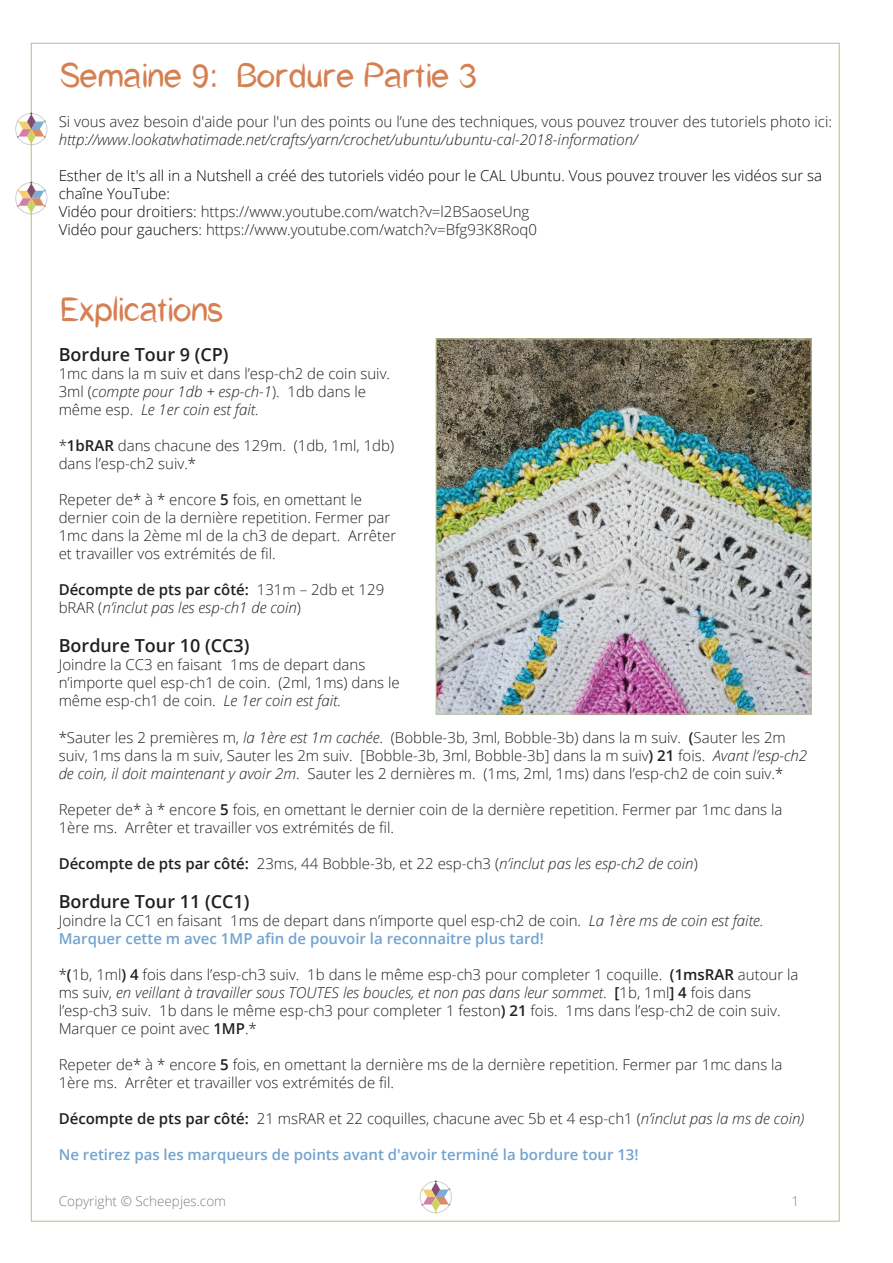
<style>
.page{position:relative;width:893px;height:1263px;background:#fff}
.page>*{position:absolute;margin:0;border:0;box-sizing:border-box;transform-origin:0 0}
.t1{font:33px "Cat Cafe";color:#d58052}
.t2{font:600 18px "Open Sans";color:#231f20}
.t3{font:300 15px/18px "Open Sans";color:#231f20}
.t4{font:300 15px/18px "Open Sans";color:#040503}
.t5{font:italic 300 15px/18px "Open Sans";color:#231f20}
.t6{font:600 15px "Open Sans";color:#72a3d0}
.t7{font:300 13.5px "Open Sans";color:#7c807b}
.s1{color:#231f20}
.s2{font-style:italic}
.s3{font-weight:600}
.s4{font-weight:600;font-style:normal}
.s5{font-style:normal}
.s6{font-weight:600;color:#72a3d0}
</style>
<div class="page">
<div style="left:420px;top:1181px;width:32px;height:32px;border:1px solid #7e878d;border-radius:50%"></div>
<svg style="left:421px;top:1180px;width:29px;height:33px"></svg>
<div style="left:15px;top:113px;width:32px;height:32px;border:1px solid #7e878d;border-radius:50%"></div>
<svg style="left:17px;top:112px;width:29px;height:34px"></svg>
<div style="left:15px;top:182px;width:32px;height:32px;border:1px solid #7e878d;border-radius:50%"></div>
<svg style="left:17px;top:182px;width:29px;height:33px"></svg>
<img style="left:437px;top:340px;width:373px;height:372px">
<div style="left:435px;top:338px;width:377px;height:376px;border:1px solid #bcc695"></div>
<h1 class="t1" style="left:59px;top:58px;width:419px">Semaine 9: Bordure Partie 3</h1>
<p class="t3" style="left:59px;top:112px;width:775px">Si vous avez besoin d'aide pour l'un des points ou l’une des techniques, vous pouvez trouver des tutoriels photo ici:</p>
<p class="t5" style="left:59px;top:130px;width:581px">http://www.lookatwhatimade.net/crafts/yarn/crochet/ubuntu/ubuntu-cal-2018-information/</p>
<p class="t4" style="left:59px;top:166px;width:765px">Esther de It's all in a Nutshell a créé des tutoriels vidéo pour le CAL Ubuntu. Vous pouvez trouver les vidéos sur sa chaîne YouTube:<br>Vidéo pour droitiers<span class="s1">: https://www.youtube.com/watch?v=l2BSaoseUng<br></span>Vidéo pour gauchers<span class="s1">: https://www.youtube.com/watch?v=Bfg93K8Roq0</span></p>
<h1 class="t1" style="left:59px;top:292px;width:166px">Explications</h1>
<p class="t2" style="left:59px;top:342px;width:171px">Bordure Tour 9 (CP)</p>
<p class="t3" style="left:59px;top:364px;width:333px">1mc dans la m suiv et dans l’esp-ch2 de coin suiv.<br>3ml (<span class="s2">compte pour 1db + esp-ch-1</span>). 1db dans le même esp. <span class="s2">Le 1er coin est fait.</span></p>
<p class="t3" style="left:59px;top:436px;width:337px">*<span class="s3">1bRAR</span> dans chacune des 129m. (1db, 1ml, 1db) dans l’esp-ch2 suiv.*</p>
<p class="t3" style="left:59px;top:490px;width:339px">Repeter de* à * encore <span class="s3">5</span> fois, en omettant le dernier coin de la dernière repetition. Fermer par 1mc dans la 2ème ml de la ch3 de depart. Arrêter et travailler vos extrémités de fil.</p>
<p class="t5" style="left:59px;top:580px;width:327px"><span class="s4">Décompte de pts par côté:</span> <span class="s5">131m – 2db et 129 bRAR (</span>n’inclut pas les esp-ch1 de coin<span class="s5">)</span></p>
<p class="t2" style="left:59px;top:633px;width:192px">Bordure Tour 10 (CC3)</p>
<p class="t3" style="left:59px;top:655px;width:343px">Joindre la CC3 en faisant 1ms de depart dans n’importe quel esp-ch1 de coin. (2ml, 1ms) dans le même esp-ch1 de coin. <span class="s2">Le 1er coin est fait.</span></p>
<p class="t3" style="left:59px;top:728px;width:750px">*Sauter les 2 premières m, <span class="s2">la 1ère est 1m cachée</span>. (Bobble-3b, 3ml, Bobble-3b) dans la m suiv. <span class="s3">(</span>Sauter les 2m suiv, 1ms dans la m suiv, Sauter les 2m suiv. [Bobble-3b, 3ml, Bobble-3b] dans la m suiv<span class="s3">) 21</span> fois. <span class="s2">Avant l’esp-ch2 de coin, il doit maintenant y avoir 2m</span>. Sauter les 2 dernières m. (1ms, 2ml, 1ms) dans l’esp-ch2 de coin suiv.*</p>
<p class="t3" style="left:59px;top:800px;width:725px">Repeter de* à * encore <span class="s3">5</span> fois, en omettant le dernier coin de la dernière repetition. Fermer par 1mc dans la<br>1ère ms. Arrêter et travailler vos extrémités de fil.</p>
<p class="t3" style="left:59px;top:854px;width:641px"><span class="s3">Décompte de pts par côté:</span> 23ms, 44 Bobble-3b, et 22 esp-ch3 (<span class="s2">n’inclut pas les esp-ch2 de coin</span>)</p>
<p class="t2" style="left:59px;top:889px;width:192px">Bordure Tour 11 (CC1)</p>
<p class="t3" style="left:59px;top:911px;width:706px">Joindre la CC1 en faisant 1ms de depart dans n’importe quel esp-ch2 de coin. <span class="s2">La 1ère ms de coin est faite.<br></span><span class="s6">Marquer cette m avec 1MP afin de pouvoir la reconnaitre plus tard!</span></p>
<p class="t3" style="left:59px;top:965px;width:741px">*<span class="s3">(</span>1b, 1ml<span class="s3">) 4</span> fois dans l’esp-ch3 suiv. 1b dans le même esp-ch3 pour completer 1 coquille. <span class="s3">(1msRAR</span> autour la ms suiv, <span class="s2">en veillant à travailler sous TOUTES les boucles, et non pas dans leur sommet</span>. <span class="s3">[</span>1b, 1ml<span class="s3">] 4</span> fois dans l’esp-ch3 suiv. 1b dans le même esp-ch3 pour completer 1 feston<span class="s3">) 21</span> fois. 1ms dans l’esp-ch2 de coin suiv.<br>Marquer ce point avec <span class="s3">1MP</span>.*</p>
<p class="t3" style="left:59px;top:1055px;width:725px">Repeter de* à * encore <span class="s3">5</span> fois, en omettant la dernière ms de la dernière repetition. Fermer par 1mc dans la<br>1ère ms. Arrêter et travailler vos extrémités de fil.</p>
<p class="t3" style="left:59px;top:1109px;width:747px"><span class="s3">Décompte de pts par côté:</span> 21 msRAR et 22 coquilles, chacune avec 5b et 4 esp-ch1 (<span class="s2">n’inclut pas la ms de coin)</span></p>
<p class="t6" style="left:59px;top:1144px;width:581px">Ne retirez pas les marqueurs de points avant d'avoir terminé la bordure tour 13!</p>
<p class="t7" style="left:59px;top:1191px;width:169px">Copyright © Scheepjes.com</p>
<p class="t7" style="left:791px;top:1191px;width:9px">1</p>
</div>
